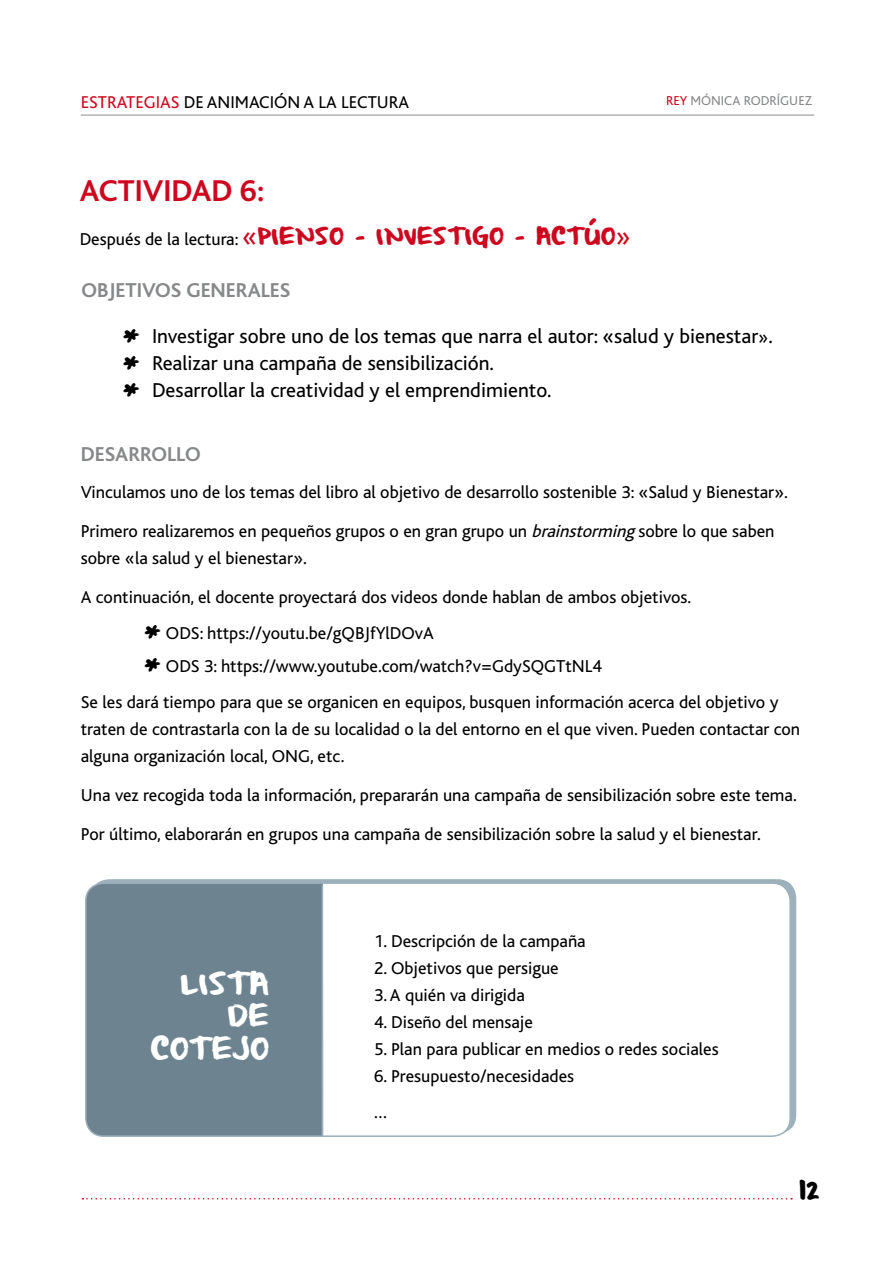
<style>
.page{position:relative;width:893px;height:1263px;background:#fff}
.page>*{position:absolute;margin:0;border:0;box-sizing:border-box;transform-origin:0 0}
.t1{font:700 31.5px "Bliss";color:#cd071e}
.t2{font:27px "From Where You Are";color:#fff}
.t3{font:21px "Bliss";color:#000}
.t4{font:21px "From Where You Are";color:#cd071e}
.t5{font:700 21px "Bliss";color:#87888a}
.t6{font:21px "From Where You Are";color:#000}
.t7{font:18px/27px "Bliss";color:#000}
.t8{font:17.85px "Bliss";color:#000}
.t9{font:13.5px "Bliss";color:#87888a}
.s1{color:#cd071e}
.s2{font-family:"Bliss";font-size:18px;color:#000}
.s3{font-family:"Bliss";font-size:27px}
.s4{font-family:"From Where You Are"}
.s5{font-size:18px}
.s6{font-style:italic}
.s7{font-family:"From Where You Are";font-size:21px}
</style>
<div class="page">
<svg style="left:82px;top:1198px;width:710px;height:1px"></svg>
<hr style="left:81px;top:114px;width:733px;height:2px;background:#b1b3b4">
<div style="left:86px;top:885px;width:238px;height:251px;background:#6d8490"></div>
<div style="left:85px;top:882px;width:706px;height:255px;border:2px solid #9db1bc;border-radius:18px"></div>
<hr style="left:322px;top:885px;width:1px;height:252px;background:#9db1bc">
<p class="t8" style="left:81px;top:93px;width:330px"><span class="s1">ESTRATEGIAS</span> DE ANIMACIÓN A LA LECTURA</p>
<p class="t9" style="left:666px;top:93px;width:148px"><span class="s1">REY</span> MÓNICA RODRÍGUEZ</p>
<p class="t1" style="left:80px;top:174px;width:186px">ACTIVIDAD 6:</p>
<p class="t4" style="left:80px;top:225px;width:552px"><span class="s2">Después de la lectura:</span> <span class="s3">«</span>PIENSO - INVESTIGO - ACTÚO<span class="s3">»</span></p>
<p class="t5" style="left:82px;top:280px;width:210px">OBJETIVOS GENERALES</p>
<p class="t3" style="left:123px;top:325px;width:651px"><span class="s4">*</span> Investigar sobre uno de los temas que narra el autor: «salud y bienestar<span class="s5">»</span>.</p>
<p class="t3" style="left:123px;top:352px;width:372px"><span class="s4">*</span> Realizar una campaña de sensibilización.</p>
<p class="t3" style="left:123px;top:379px;width:430px"><span class="s4">*</span> Desarrollar la creatividad y el emprendimiento.</p>
<p class="t5" style="left:81px;top:444px;width:122px">DESARROLLO</p>
<p class="t7" style="left:81px;top:479px;width:709px">Vinculamos uno de los temas del libro al objetivo de desarrollo sostenible 3: «Salud y Bienestar».</p>
<p class="t7" style="left:81px;top:518px;width:695px">Primero realizaremos en pequeños grupos o en gran grupo un <span class="s6">brainstorming</span>sobre lo que saben sobre «la salud y el bienestar».</p>
<p class="t7" style="left:81px;top:584px;width:612px">A continuación, el docente proyectará dos videos donde hablan de ambos objetivos.</p>
<p class="t7" style="left:145px;top:620px;width:291px"><span class="s7">*</span> ODS: https://youtu.be/gQBJfYlDOvA</p>
<p class="t7" style="left:145px;top:653px;width:459px"><span class="s7">*</span> ODS 3: https://www.youtube.com/watch?v=GdySQGTtNL4</p>
<p class="t7" style="left:81px;top:689px;width:699px">Se les dará tiempo para que se organicen en equipos, busquen información acerca del objetivo y</p>
<p class="t7" style="left:81px;top:716px;width:721px">traten de contrastarla con la de su localidad o la del entorno en el que viven. Pueden contactar con alguna organización local, ONG, etc.</p>
<p class="t7" style="left:81px;top:782px;width:717px">Una vez recogida toda la información, prepararán una campaña de sensibilización sobre este tema.</p>
<p class="t7" style="left:81px;top:821px;width:682px">Por último, elaborarán en grupos una campaña de sensibilización sobre la salud y el bienestar.</p>
<p class="t2" style="left:180px;top:970px;width:90px">LISTA</p>
<p class="t2" style="left:227px;top:1002px;width:43px">DE</p>
<p class="t2" style="left:150px;top:1034px;width:120px">COTEJO</p>
<p class="t7" style="left:374px;top:928px;width:213px">1. Descripción de la campaña</p>
<p class="t7" style="left:374px;top:955px;width:186px">2. Objetivos que persigue</p>
<p class="t7" style="left:374px;top:982px;width:152px">3. A quién va dirigida</p>
<p class="t7" style="left:374px;top:1009px;width:160px">4. Diseño del mensaje</p>
<p class="t7" style="left:374px;top:1036px;width:346px">5. Plan para publicar en medios o redes sociales</p>
<p class="t7" style="left:374px;top:1063px;width:201px">6. Presupuesto/necesidades</p>
<p class="t7" style="left:374px;top:1099px;width:14px">…</p>
<p class="t6" style="left:799px;top:1180px;width:22px">12</p>
</div>
